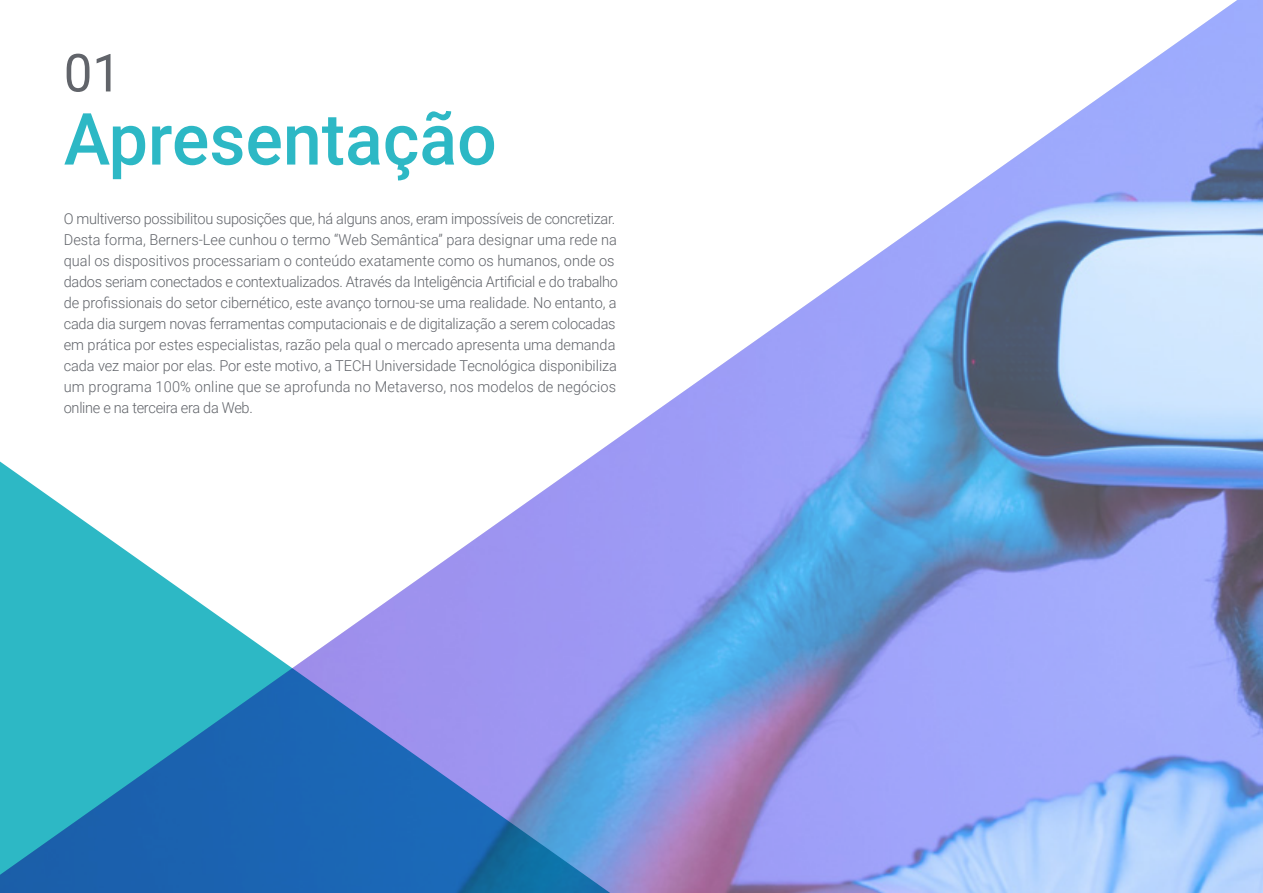
<style>
.page{position:relative;width:1263px;height:893px;background:#fff}
.page>*{position:absolute;margin:0;border:0;box-sizing:border-box;transform-origin:0 0}
.t1{font:500 72px "Roboto";color:#2db8c5}
.t2{font:52.5px "Roboto";color:#61646a}
.t3{font:300 15px/21px "Roboto";letter-spacing:-.01em;color:#61646a}
</style>
<div class="page">
<img style="left:607px;top:0;width:656px;height:893px">
<svg style="left:0;top:446px;width:640px;height:447px"></svg>
<h2 class="t2" style="left:64px;top:36px;width:59px">01</h2>
<h1 class="t1" style="left:64px;top:89px;width:435px">Apresentação</h1>
<p class="t3" style="left:64px;top:207px;width:556px">O multiverso possibilitou suposições que, há alguns anos, eram impossíveis de concretizar.<br>Desta forma, Berners-Lee cunhou o termo “Web Semântica” para designar uma rede na qual os dispositivos processariam o conteúdo exatamente como os humanos, onde os dados seriam conectados e contextualizados. Através da Inteligência Artificial e do trabalho de profissionais do setor cibernético, este avanço tornou-se uma realidade. No entanto, a cada dia surgem novas ferramentas computacionais e de digitalização a serem colocadas em prática por estes especialistas, razão pela qual o mercado apresenta uma demanda cada vez maior por elas. Por este motivo, a TECH Universidade Tecnológica disponibiliza um programa 100% online que se aprofunda no Metaverso, nos modelos de negócios online e na terceira era da Web.</p>
</div>
